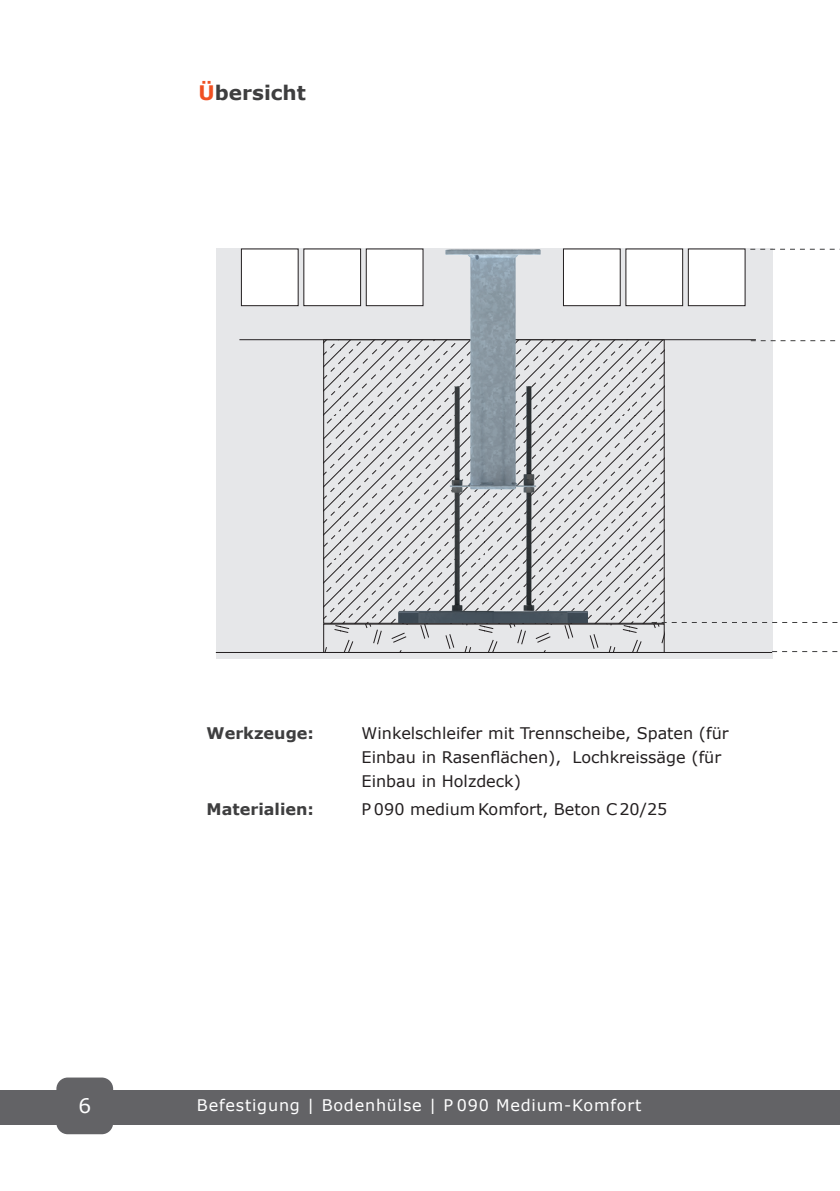
<style>
.page{position:relative;width:840px;height:1191px;background:#fff}
.page>*{position:absolute;margin:0;border:0;box-sizing:border-box;transform-origin:0 0}
.ü1{font:700 20px "Verdana";color:#3e3e3f}
.t1{font:20px "Verdana";color:#fff}
.t2{font:16px/24px "Verdana";color:#231f20}
.t3{font:16px "Verdana";letter-spacing:.05em;color:#fff}
.t4{font:700 16px "Verdana";color:#3e3e3f}
.s1{color:#f05022}
</style>
<div class="page">
<div style="left:0;top:1090px;width:839px;height:34px;background:#636366"></div>
<div style="left:56px;top:1077px;width:57px;height:57px;background:#636366;border-radius:11px"></div>
<div style="left:217px;top:248px;width:555px;height:411px;background:#e6e7e9"></div>
<hr style="left:239px;top:339px;width:516px;height:1px;background:#231f20">
<hr style="left:216px;top:652px;width:555px;height:1px;background:#231f20">
<svg style="left:241px;top:249px;width:597px;height:403px"></svg>
<p class="ü1" style="left:198px;top:79px;width:109px"><span class="s1">Ü</span>bersicht</p>
<p class="t4" style="left:206px;top:722px;width:109px">Werkzeuge:</p>
<p class="t2" style="left:361px;top:721px;width:368px">Winkelschleifer mit Trennscheibe, Spaten (für<br>Einbau in Rasenflächen), Lochkreissäge (für<br>Einbau in Holzdeck)</p>
<p class="t4" style="left:206px;top:798px;width:109px">Materialien:</p>
<p class="t2" style="left:361px;top:797px;width:307px">P 090 medium Komfort, Beton C20/25</p>
<p class="t1" style="left:78px;top:1092px;width:14px">6</p>
<p class="t3" style="left:197px;top:1094px;width:445px">Befestigung | Bodenhülse | P 090 Medium-Komfort</p>
</div>
